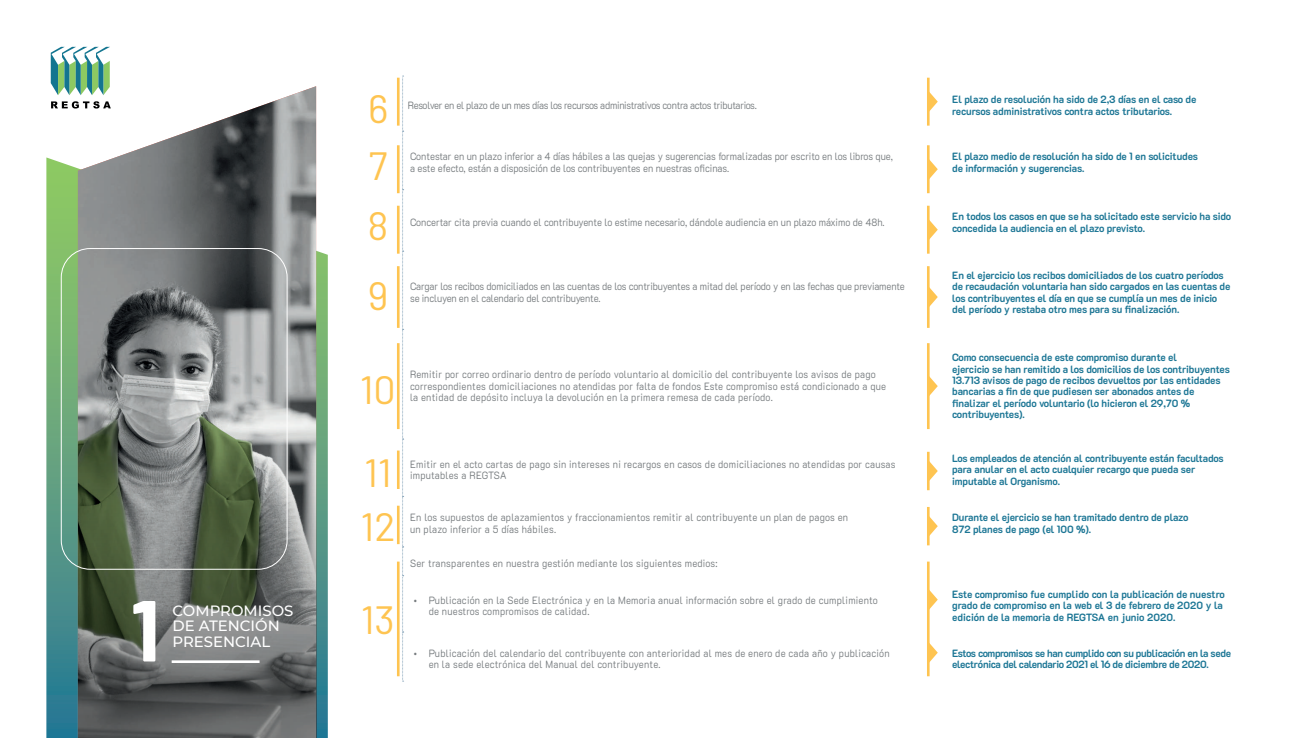
<style>
.page{position:relative;width:1313px;height:738px;background:#fff}
.page>*{position:absolute;margin:0;border:0;box-sizing:border-box;transform-origin:0 0}
.t1{font:700 86.36px "Barlow";color:#fff}
.t2{font:39.38px "Barlow";color:#fec451}
.t3{font:500 14.88px/15.5px "Montserrat";color:#fff}
.t4{font:700 10.5px/11.4px "K2 D";letter-spacing:-.01em;color:#1c7695;scale:.95 1}
.t5{font:300 10.5px/11.4px "K2 D";letter-spacing:.025em;color:#757a7d;scale:.9 1}
.t6{font:300 10.5px/11.4px "K2 D";color:#757a7d;scale:.9 1}
.t7{font:700 10.5px/11.4px "K2 D";letter-spacing:-.03em;color:#1c7695;scale:.95 1}
.t8{font:300 10.5px "K2 D";letter-spacing:-.025em;color:#757a7d;scale:.9 1}
</style>
<div class="page">
<svg style="left:46px;top:157px;width:282px;height:581px;background:#6ca787"></svg>
<img style="left:78px;top:86px;width:238px;height:314px">
<svg style="left:78px;top:400px;width:238px;height:338px;background:#6d736b"></svg>
<svg style="left:51px;top:47px;width:59px;height:48px"></svg>
<svg style="left:51px;top:101px;width:60px;height:7px"></svg>
<hr style="left:397px;top:78px;width:2px;height:48px;background:#fec451">
<hr style="left:927px;top:78px;width:2px;height:48px;background:#fec451">
<hr style="left:397px;top:145px;width:2px;height:48px;background:#fec451">
<hr style="left:927px;top:145px;width:2px;height:48px;background:#fec451">
<hr style="left:397px;top:206px;width:2px;height:48px;background:#fec451">
<hr style="left:927px;top:206px;width:2px;height:48px;background:#fec451">
<hr style="left:397px;top:266px;width:2px;height:62px;background:#fec451">
<hr style="left:927px;top:266px;width:2px;height:62px;background:#fec451">
<hr style="left:397px;top:343px;width:2px;height:86px;background:#fec451">
<hr style="left:927px;top:343px;width:2px;height:86px;background:#fec451">
<hr style="left:397px;top:450px;width:2px;height:39px;background:#fec451">
<hr style="left:927px;top:452px;width:2px;height:38px;background:#fec451">
<hr style="left:397px;top:505px;width:2px;height:39px;background:#fec451">
<hr style="left:927px;top:507px;width:2px;height:38px;background:#fec451">
<hr style="left:397px;top:561px;width:2px;height:115px;background:#fec451">
<hr style="left:927px;top:561px;width:2px;height:115px;background:#fec451">
<svg style="left:929px;top:376px;width:8px;height:20px"></svg>
<svg style="left:929px;top:461px;width:8px;height:20px"></svg>
<svg style="left:929px;top:516px;width:8px;height:20px"></svg>
<svg style="left:929px;top:589px;width:8px;height:20px"></svg>
<svg style="left:929px;top:642px;width:8px;height:20px"></svg>
<svg style="left:929px;top:287px;width:8px;height:20px"></svg>
<svg style="left:929px;top:220px;width:8px;height:20px"></svg>
<svg style="left:929px;top:159px;width:8px;height:20px"></svg>
<svg style="left:929px;top:92px;width:8px;height:20px"></svg>
<hr style="left:172px;top:660px;width:87px;height:3px;background:#fff">
<div style="left:61px;top:248px;width:226px;height:321px;border:1px solid #fff;border-radius:29px"></div>
<svg style="left:402px;top:76px;width:1px;height:605px"></svg>
<h1 class="t1" style="left:131px;top:576px;width:31px">1</h1>
<h3 class="t3" style="left:172px;top:602px;width:122px">COMPROMISOS<br>DE ATENCIÓN</h3>
<h3 class="t3" style="left:172px;top:633px;width:99px">PRESENCIAL</h3>
<h2 class="t2" style="left:368px;top:85px;width:22px">6</h2>
<p class="t8" style="left:408px;top:99px;width:389px">Resolver en el plazo de un mes días los recursos administrativos contra actos tributarios.</p>
<p class="t4" style="left:952px;top:94px;width:259px">El plazo de resolución ha sido de 2,3 días en el caso de recursos administrativos contra actos tributarios.</p>
<h2 class="t2" style="left:369px;top:141px;width:20px">7</h2>
<p class="t6" style="left:410px;top:151px;width:538px">Contestar en un plazo inferior a 4 días hábiles a las quejas y sugerencias formalizadas por escrito en los libros que, a este efecto, están a disposición de los contribuyentes en nuestras oficinas.</p>
<p class="t4" style="left:952px;top:151px;width:260px">El plazo medio de resolución ha sido de 1 en solicitudes de información y sugerencias.</p>
<h2 class="t2" style="left:368px;top:201px;width:22px">8</h2>
<p class="t6" style="left:410px;top:217px;width:529px">Concertar cita previa cuando el contribuyente lo estime necesario, dándole audiencia en un plazo máximo de 48h.</p>
<p class="t4" style="left:952px;top:211px;width:295px">En todos los casos en que se ha solicitado este servicio ha sido concedida la audiencia en el plazo previsto.</p>
<h2 class="t2" style="left:368px;top:271px;width:22px">9</h2>
<p class="t6" style="left:410px;top:281px;width:551px">Cargar los recibos domiciliados en las cuentas de los contribuyentes a mitad del período y en las fechas que previamente se incluyen en el calendario del contribuyente.</p>
<p class="t4" style="left:952px;top:269px;width:294px">En el ejercicio los recibos domiciliados de los cuatro períodos de recaudación voluntaria han sido cargados en las cuentas de los contribuyentes el día en que se cumplía un mes de inicio del período y restaba otro mes para su finalización.</p>
<h2 class="t2" style="left:360px;top:365px;width:37px">10</h2>
<p class="t5" style="left:410px;top:369px;width:530px">Remitir por correo ordinario dentro de período voluntario al domicilio del contribuyente los avisos de pago correspondientes domiciliaciones no atendidas por falta de fondos Este compromiso está condicionado a que la entidad de depósito incluya la devolución en la primera remesa de cada período.</p>
<p class="t4" style="left:952px;top:352px;width:294px">Como consecuencia de este compromiso durante el<br>ejercicio se han remitido a los domicilios de los contribuyentes 13.713 avisos de pago de recibos devueltos por las entidades bancarias a fin de que pudiesen ser abonados antes de finalizar el período voluntario (lo hicieron el 29,70 % contribuyentes).</p>
<h2 class="t2" style="left:364px;top:449px;width:29px">11</h2>
<p class="t5" style="left:410px;top:458px;width:541px">Emitir en el acto cartas de pago sin intereses ni recargos en casos de domiciliaciones no atendidas por causas imputables a REGTSA</p>
<p class="t4" style="left:952px;top:452px;width:287px">Los empleados de atención al contribuyente están facultados para anular en el acto cualquier recargo que pueda ser imputable al Organismo.</p>
<h2 class="t2" style="left:361px;top:503px;width:36px">12</h2>
<p class="t5" style="left:410px;top:512px;width:488px">En los supuestos de aplazamientos y fraccionamientos remitir al contribuyente un plan de pagos en un plazo inferior a 5 días hábiles.</p>
<p class="t4" style="left:952px;top:512px;width:250px">Durante el ejercicio se han tramitado dentro de plazo<br>872 planes de pago (el 100 %).</p>
<h2 class="t2" style="left:361px;top:595px;width:35px">13</h2>
<p class="t5" style="left:410px;top:557px;width:343px">Ser transparentes en nuestra gestión mediante los siguientes medios:</p>
<p class="t5" style="left:429px;top:594px;width:500px;text-indent:-15px">• Publicación en la Sede Electrónica y en la Memoria anual información sobre el grado de cumplimiento de nuestros compromisos de calidad.</p>
<p class="t4" style="left:952px;top:588px;width:288px">Este compromiso fue cumplido con la publicación de nuestro grado de compromiso en la web el 3 de febrero de 2020 y la edición de la memoria de REGTSA en junio 2020.</p>
<p class="t5" style="left:429px;top:647px;width:513px;text-indent:-15px">• Publicación del calendario del contribuyente con anterioridad al mes de enero de cada año y publicación en la sede electrónica del Manual del contribuyente.</p>
<p class="t7" style="left:952px;top:647px;width:295px">Estos compromisos se han cumplido con su publicación en la sede electrónica del calendario 2021 el 16 de diciembre de 2020.</p>
</div>
